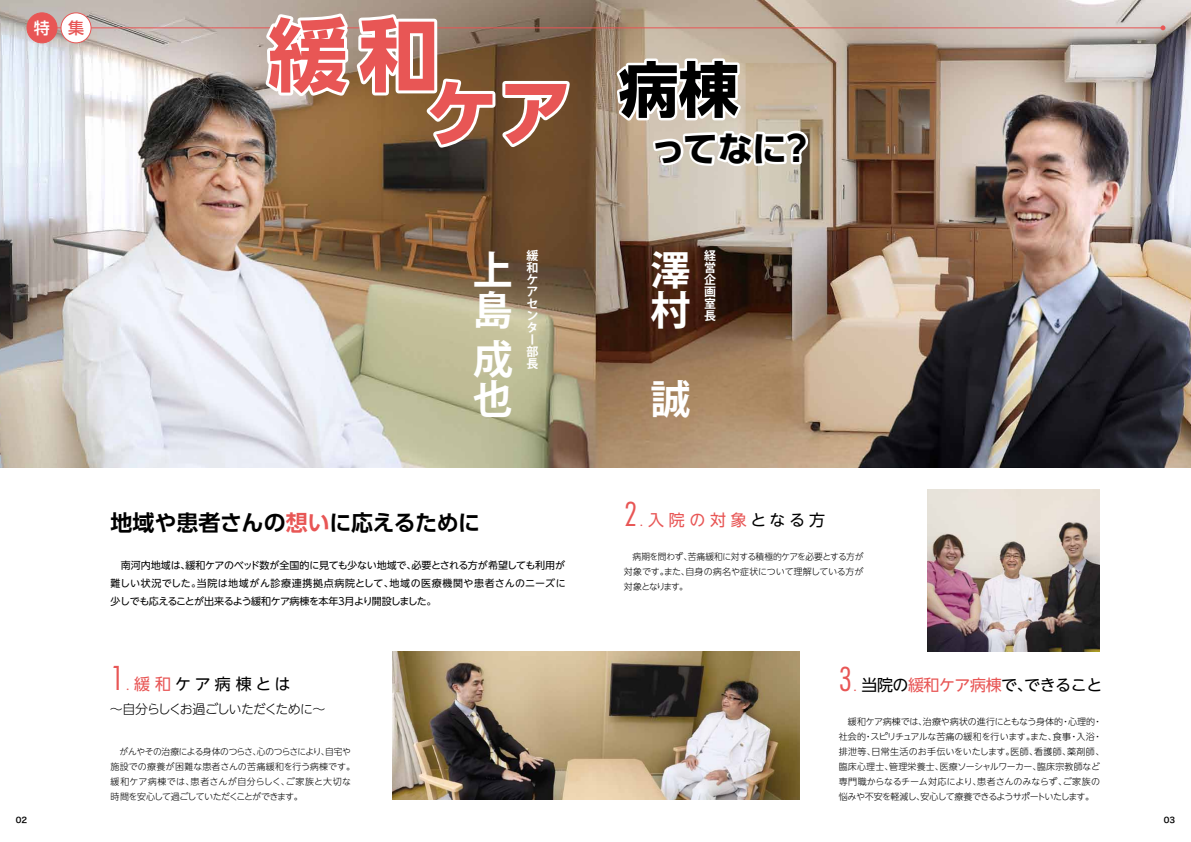
<style>
.page{position:relative;width:1191px;height:842px;background:#fff}
.page>*{position:absolute;margin:0;border:0;box-sizing:border-box;transform-origin:0 0}
.t1{font:700 79.2px "UD Shin Go Pro";color:#e85655}
.t2{font:700 72px "UD Shin Go Pro";color:#e85655}
.t3{font:700 40px/40px "Koz Go Std";color:#fff}
.t4{font:700 35px "UD Shin Go Pro";color:#000}
.t5{font:700 22px "UD Shin Go Pro De";letter-spacing:-.015em;color:#000}
.t6{font:16px "UD Shin Go NT Pro";letter-spacing:-.03em;color:#000}
.t7{font:16px "UD Shin Go NT Pro";letter-spacing:.265em;color:#e85655}
.t8{font:16px "UD Shin Go NT Pro";letter-spacing:.26em;color:#000}
.t9{font:500 16px "UD Shin Go NT Pro";color:#fff}
.t10{font:300 13px "UD Shin Go NT Pro";letter-spacing:-.075em;color:#000}
.t11{font:700 12px/12px "Koz Go Std";color:#fff}
.t12{font:10px/18px "UD Shin Go NT Pro";letter-spacing:-.055em;color:#000;text-align:justify}
.t13{font:300 9px/15px "UD Shin Go NT Pro";letter-spacing:-.02em;color:#000}
.t14{font:8px "Hiragino Sans Pr 6 N W6";color:#000}
.s1{color:#e85655}
.s2{font-family:"Futura Std";font-weight:300;font-stretch:condensed;font-size:32px;color:#e85655}
.s3{font-family:"Futura Std";font-weight:300;font-stretch:condensed;color:#e85655}
.s4{font-family:"Futura Std";font-weight:300;font-stretch:condensed;font-size:32px}
.s5{font-family:"Futura Std";font-weight:300;font-stretch:condensed}
.s6{color:#000}
</style>
<div class="page">
<img style="left:0;top:0;width:1191px;height:468px">
<img style="left:927px;top:490px;width:172px;height:161px">
<hr style="left:42px;top:28px;width:1121px;height:1px;background:#e85655">
<div style="left:27px;top:13px;width:30px;height:30px;background:#e85655;border-radius:50%"></div>
<div style="left:27px;top:13px;width:30px;height:30px;border:1px solid #e85655;border-radius:50%"></div>
<div style="left:61px;top:13px;width:30px;height:30px;background:#fff;border-radius:50%"></div>
<div style="left:61px;top:13px;width:30px;height:30px;border:1px solid #e85655;border-radius:50%"></div>
<svg style="left:1160px;top:25px;width:5px;height:5px"></svg>
<img style="left:393px;top:651px;width:406px;height:148px">
<svg style="left:613px;top:56px;width:197px;height:114px"></svg>
<svg style="left:251px;top:9px;width:322px;height:144px"></svg>
<h3 class="t9" style="left:34px;top:15px;width:52px">特 <span class="s1">集</span></h3>
<h1 class="t1" style="left:268px;top:-10px;width:172px">緩和</h1>
<h2 class="t2" style="left:426px;top:54px;width:314px">ケア <sup>病棟</sup></h2>
<h3 class="t4" style="left:651px;top:120px;width:165px">ってなに？</h3>
<h3 class="t3" style="left:473px;top:253px;width:40px">上島</h3>
<h3 class="t11" style="left:526px;top:251px;width:13px">緩和ケアセンター部長</h3>
<h3 class="t3" style="left:473px;top:341px;width:41px">成也</h3>
<h3 class="t5" style="left:111px;top:505px;width:371px">地域や患者さんの<span class="s1">想い</span>に応えるために</h3>
<p class="t12" style="left:111px;top:555px;width:456px">　南河内地域は、緩和ケアのベッド数が全国的に見ても少ない地域で、必要とされる方が希望しても利用が難しい状況でした。当院は地域がん診療連携拠点病院として、地域の医療機関や患者さんのニーズに少しでも応えることが出来るよう緩和ケア病棟を本年３月より開設しました。</p>
<h3 class="t8" style="left:111px;top:671px;width:181px"><span class="s2">1</span><span class="s3">.</span><span class="s1">緩和</span>ケア病棟とは</h3>
<h3 class="t10" style="left:110px;top:698px;width:217px">～自分らしくお過ごしいただくために～</h3>
<p class="t13" style="left:111px;top:743px;width:246px;text-indent:9px">がんやその治療による身体のつらさ、心のつらさにより、自宅や施設での療養が困難な患者さんの苦痛緩和を行う病棟です。緩和ケア病棟では、患者さんが自分らしく、ご家族と大切な時間を安心して過ごしていただくことができます。</p>
<h3 class="t3" style="left:650px;top:253px;width:41px">澤村</h3>
<h3 class="t11" style="left:704px;top:251px;width:13px;text-align:justify">経営企画室長</h3>
<h3 class="t3" style="left:650px;top:381px;width:41px">誠</h3>
<h3 class="t7" style="left:624px;top:507px;width:202px"><span class="s4">2</span><span class="s5">.</span>入院の対象<span class="s6">となる方</span></h3>
<p class="t13" style="left:624px;top:549px;width:241px;text-align:justify">　病期を問わず、苦痛緩和に対する積極的ケアを必要とする方が対象です。また、自身の病名や症状について理解している方が対象となります。</p>
<h3 class="t6" style="left:838px;top:672px;width:265px"><span class="s2">3</span><span class="s3">.</span> 当院の<span class="s1">緩和ケア病棟</span>で、できること</h3>
<p class="t13" style="left:838px;top:713px;width:267px">　緩和ケア病棟では、治療や病状の進行にともなう身体的・心理的・社会的・スピリチュアルな苦痛の緩和を行います。また、食事・入浴・排泄等、日常生活のお手伝いをいたします。医師、看護師、薬剤師、臨床心理士、管理栄養士、医療ソーシャルワーカー、臨床宗教師など専門職からなるチーム対応により、患者さんのみならず、ご家族の悩みや不安を軽減し、安心して療養できるようサポートいたします。</p>
<p class="t14" style="left:16px;top:812px;width:13px">02</p>
<p class="t14" style="left:1163px;top:812px;width:13px">03</p>
</div>
